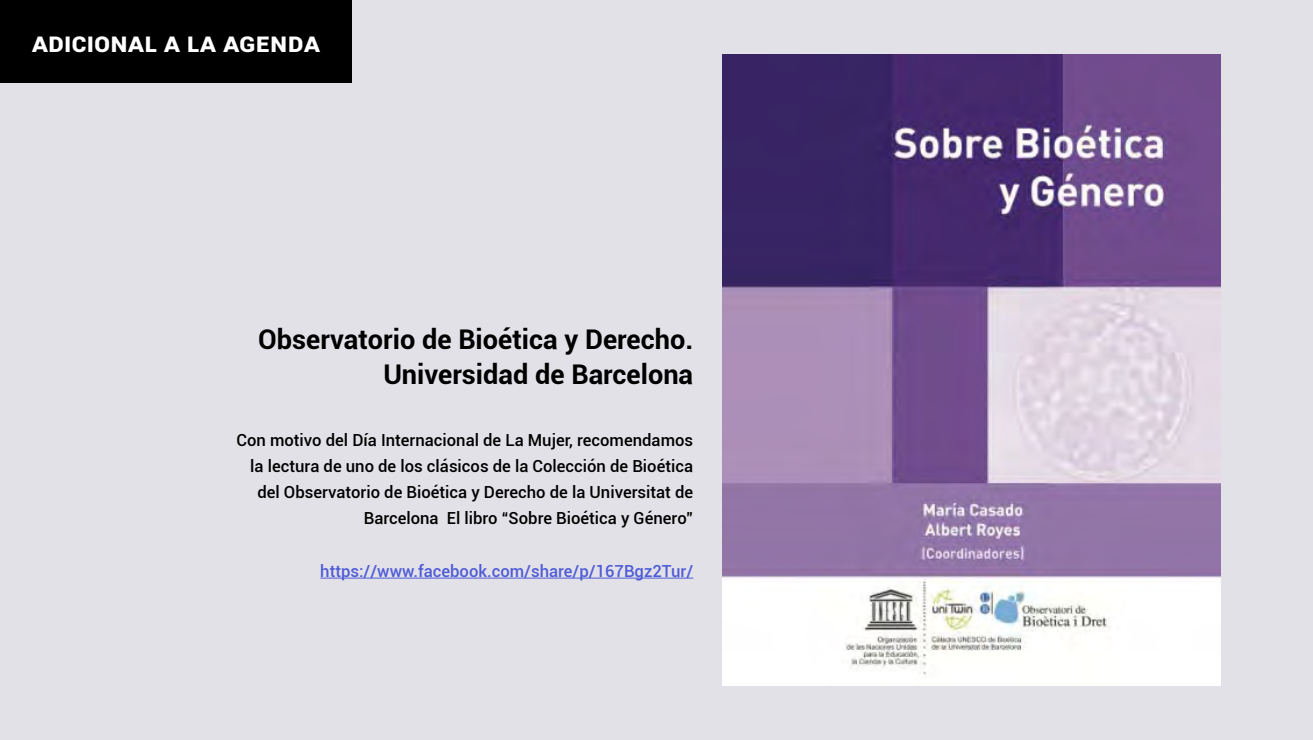
<style>
.page{position:relative;width:1313px;height:740px;background:#fff}
.page>*{position:absolute;margin:0;border:0;box-sizing:border-box;transform-origin:0 0}
.t1{font:700 27.12px/35px "Roboto";color:#000;text-align:right}
.t2{font:700 27.12px "Roboto";color:#fff}
.t3{font:500 16.62px/26.2px "Roboto";color:#000;text-align:right}
.t4{font:500 16.62px "Roboto";color:#4f5cd6}
</style>
<div class="page">
<div style="left:0;top:1px;width:1312px;height:738px;background:#e3e1e8"></div>
<div style="left:0;top:0;width:352px;height:83px;background:#000"></div>
<hr style="left:320px;top:577px;width:373px;height:1px;background:#4f5cd6">
<img style="left:722px;top:55px;width:498px;height:629px">
<h1 class="t2" style="left:32px;top:23px;width:288px">Adicional a la agenda</h1>
<h1 class="t1" style="left:258px;top:321px;width:436px">Observatorio de Bioética y Derecho.<br>Universidad de Barcelona</h1>
<p class="t3" style="left:236px;top:425px;width:458px">Con motivo del Día Internacional de La Mujer, recomendamos la lectura de uno de los clásicos de la Colección de Bioética del Observatorio de Bioética y Derecho de la Universitat de Barcelona El libro “Sobre Bioética y Género”</p>
<p class="t4" style="left:320px;top:559px;width:374px">https://www.facebook.com/share/p/167Bgz2Tur/</p>
</div>
